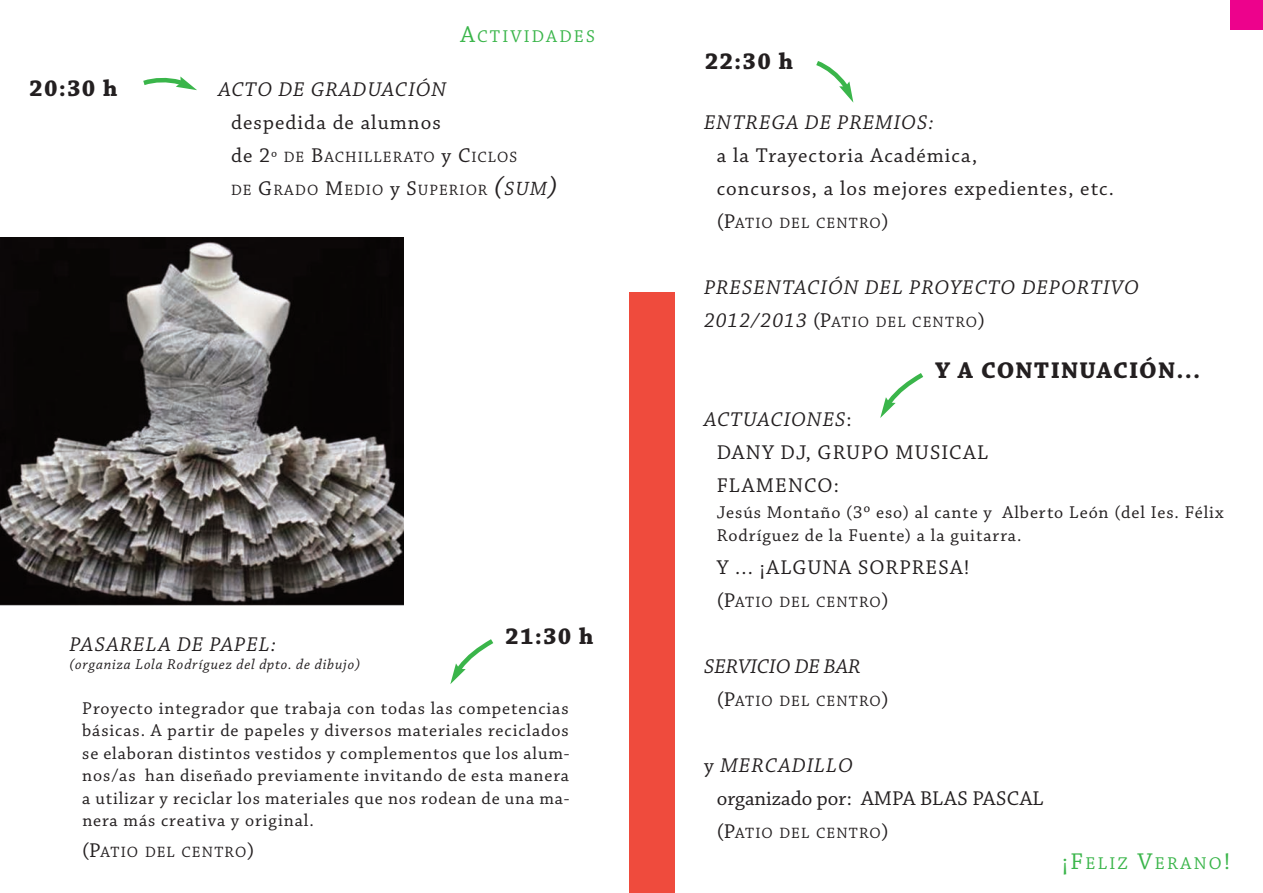
<style>
.page{position:relative;width:1263px;height:893px;background:#fff}
.page>*{position:absolute;margin:0;border:0;box-sizing:border-box;transform-origin:0 0}
.t1{font:700 24px "Chaparral Pro";letter-spacing:.05em;color:#231f20}
.t2{font:21px/33px "Chaparral Pro";letter-spacing:.05em;color:#231f20}
.t3{font:italic 21px "Chaparral Pro";letter-spacing:.05em;color:#231f20}
.t4{font:21px/33px "Chaparral Pro";color:#231f20}
.t5{font:italic 21px "Chaparral Pro";color:#231f20}
.t6{font:18px/22.5px "Chaparral Pro";letter-spacing:.05em;color:#231f20;text-align:justify}
.t7{font:18px "Chaparral Pro";letter-spacing:.125em;color:#3ab54a}
.t8{font:15.75px/33px "Chaparral Pro";letter-spacing:.07em;color:#231f20}
.t9{font:italic 15px "Chaparral Pro";letter-spacing:.05em;color:#231f20}
.s1{font-size:24px}
.s2{font-size:21px}
.s3{font-style:italic;font-size:27px}
.s4{font-style:italic;font-size:20.25px}
.s5{font-style:italic;font-size:21px}
.s6{font-style:italic}
</style>
<div class="page">
<svg style="left:143px;top:77px;width:54px;height:13px"></svg>
<svg style="left:450px;top:639px;width:44px;height:45px"></svg>
<svg style="left:816px;top:61px;width:37px;height:41px"></svg>
<svg style="left:880px;top:373px;width:44px;height:45px"></svg>
<img style="left:1px;top:238px;width:403px;height:367px">
<div style="left:629px;top:293px;width:46px;height:600px;background:#ef4b3d"></div>
<div style="left:1231px;top:0;width:32px;height:30px;background:#ed028c"></div>
<h1 class="t1" style="left:29px;top:79px;width:90px">20:30 h</h1>
<p class="t7" style="left:460px;top:30px;width:136px"><span class="s1">A</span>CTIVIDADES</p>
<p class="t3" style="left:218px;top:81px;width:229px">ACTO DE GRADUACIÓN</p>
<p class="t2" style="left:231px;top:107px;width:211px">despedida de alumnos</p>
<p class="t8" style="left:231px;top:141px;width:328px"><span class="s2">de 2</span>º DE <span class="s2">B</span>ACHILLERATO <span class="s2">y C</span>ICLOS<br>DE <span class="s2">G</span>RADO <span class="s2">M</span>EDIO <span class="s2">y S</span>UPERIOR <span class="s3">(</span><span class="s4">SUM</span><span class="s3">)</span></p>
<h1 class="t1" style="left:505px;top:628px;width:90px">21:30 h</h1>
<p class="t3" style="left:70px;top:636px;width:208px">PASARELA DE PAPEL:</p>
<p class="t9" style="left:70px;top:658px;width:292px">(organiza Lola Rodríguez del dpto. de dibujo)</p>
<p class="t6" style="left:82px;top:698px;width:489px">Proyecto integrador que trabaja con todas las competencias básicas. A partir de papeles y diversos materiales reciclados se elaboran distintos vestidos y complementos que los alum&shy;nos/as han diseñado previamente invitando de esta manera a utilizar y reciclar los materiales que nos rodean de una ma&shy;nera más creativa y original.</p>
<p class="t8" style="left:82px;top:837px;width:173px"><span class="s2">(P</span>ATIO DEL CENTRO<span class="s2">)</span></p>
<h1 class="t1" style="left:705px;top:52px;width:90px">22:30 h</h1>
<p class="t3" style="left:704px;top:114px;width:231px">ENTREGA DE PREMIOS:</p>
<p class="t2" style="left:717px;top:140px;width:399px">a la Trayectoria Académica,<br>concursos, a los mejores expedientes, etc.</p>
<p class="t8" style="left:717px;top:207px;width:173px"><span class="s2">(P</span>ATIO DEL CENTRO<span class="s2">)</span></p>
<p class="t3" style="left:704px;top:279px;width:436px">PRESENTACIÓN DEL PROYECTO DEPORTIVO</p>
<p class="t8" style="left:704px;top:306px;width:282px"><span class="s5">2012/2013</span> <span class="s2">(P</span>ATIO DEL CENTRO<span class="s2">)</span></p>
<h1 class="t1" style="left:935px;top:361px;width:266px">Y A CONTINUACIÓN...</h1>
<p class="t2" style="left:717px;top:404px;width:273px;text-indent:-13px"><span class="s6">ACTUACIONES</span>:<br>DANY DJ, GRUPO MUSICAL<br>FLAMENCO:</p>
<p class="t6" style="left:717px;top:503px;width:508px">Jesús Montaño (3º eso) al cante y Alberto León (del Ies. Félix<br>Rodríguez de la Fuente) a la guitarra.</p>
<p class="t2" style="left:717px;top:552px;width:254px">Y ... ¡ALGUNA SORPRESA!</p>
<p class="t8" style="left:717px;top:587px;width:173px"><span class="s2">(P</span>ATIO DEL CENTRO<span class="s2">)</span></p>
<p class="t5" style="left:704px;top:658px;width:158px">SERVICIO DE BAR</p>
<p class="t8" style="left:717px;top:686px;width:173px"><span class="s2">(P</span>ATIO DEL CENTRO<span class="s2">)</span></p>
<p class="t4" style="left:717px;top:750px;width:328px;text-indent:-13px">y <span class="s6">MERCADILLO<br></span>organizado por: AMPA BLAS PASCAL</p>
<p class="t8" style="left:717px;top:818px;width:173px"><span class="s2">(P</span>ATIO DEL CENTRO<span class="s2">)</span></p>
<p class="t7" style="left:1062px;top:857px;width:170px"><span class="s1">¡F</span>ELIZ <span class="s1">V</span>ERANO<span class="s1">!</span></p>
</div>
